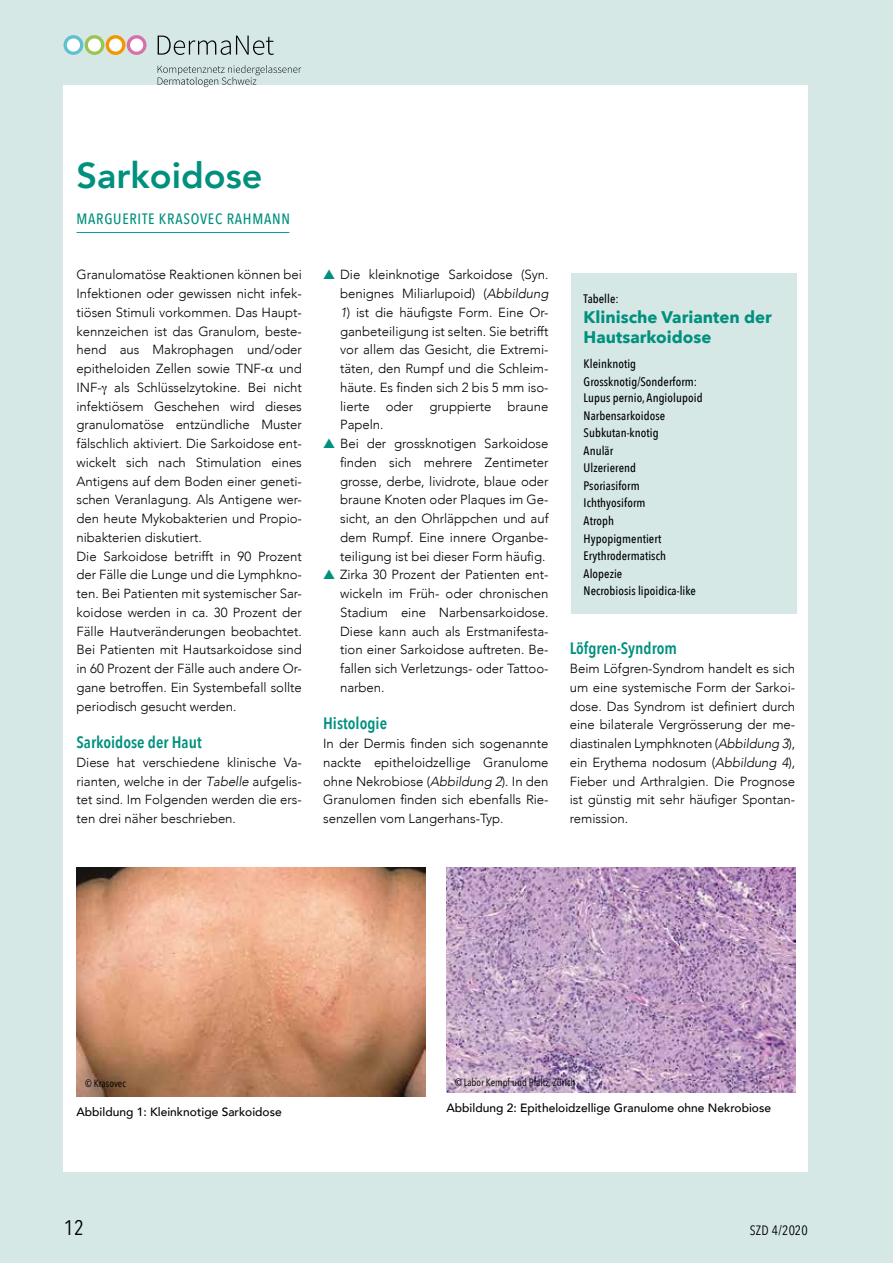
<style>
.page{position:relative;width:893px;height:1263px;background:#d5e8e6}
.page>*{position:absolute;margin:0;border:0;box-sizing:border-box;transform-origin:0 0}
.t1{font:800 36px "Avenir";color:#00907e}
.t2{font:21px "Avenir Next Condensed";color:#000}
.t3{font:700 16.8px/19.5px "Avenir Next";color:#00907e}
.t4{font:600 16.5px "Avenir Next Condensed";color:#00907e}
.t5{font:500 15px "Avenir Next Condensed";letter-spacing:.05em;color:#00907e}
.t6{font:13.5px "Avenir Next Condensed";letter-spacing:.02em;color:#000}
.t7{font:300 13.2px/18.8px "Avenir";letter-spacing:-.005em;color:#000;text-align:justify}
.t8{font:500 12.3px/17.5px "Avenir Next Condensed";letter-spacing:.005em;color:#000}
.t9{font:500 12px "Avenir";color:#000}
.t10{font:10.5px "Avenir Next Condensed";color:#000}
.s1{font-style:italic}
.s2{color:#00907e}
</style>
<div class="page">
<div style="left:64px;top:85px;width:744px;height:1086px;background:#fff"></div>
<hr style="left:77px;top:232px;width:212px;height:1px;background:#00a0af">
<svg style="left:127px;top:35px;width:20px;height:20px"></svg>
<div style="left:130px;top:38px;width:13px;height:14px;background:#fff;border-radius:50%"></div>
<svg style="left:64px;top:35px;width:19px;height:20px"></svg>
<div style="left:67px;top:38px;width:13px;height:14px;background:#fff;border-radius:50%"></div>
<svg style="left:106px;top:35px;width:19px;height:20px"></svg>
<div style="left:109px;top:38px;width:13px;height:14px;background:#fff;border-radius:50%"></div>
<svg style="left:85px;top:35px;width:19px;height:20px"></svg>
<div style="left:88px;top:38px;width:13px;height:14px;background:#fff;border-radius:50%"></div>
<svg style="left:158px;top:36px;width:116px;height:19px"></svg>
<svg style="left:158px;top:65px;width:143px;height:22px"></svg>
<div style="left:571px;top:273px;width:225px;height:341px;background:#d5e8e6"></div>
<img style="left:77px;top:867px;width:348px;height:229px">
<img style="left:446px;top:867px;width:349px;height:225px">
<h1 class="t1" style="left:77px;top:147px;width:187px">Sarkoidose</h1>
<p class="t5" style="left:77px;top:209px;width:215px">MARGUERITE KRASOVEC RAHMANN</p>
<p class="t7" style="left:77px;top:265px;width:227px;text-align:left">Granulomatöse Reaktionen können bei Infektionen oder gewissen nicht infek&shy;tiösen Stimuli vorkommen. Das Haupt&shy;kennzeichen ist das Granulom, beste&shy;hend aus Makrophagen und/oder epitheloiden Zellen sowie TNF- und INF- als Schlüsselzytokine. Bei nicht infektiösem Geschehen wird dieses granulomatöse entzündliche Muster fälschlich aktiviert. Die Sarkoidose ent&shy;wickelt sich nach Stimulation eines Antigens auf dem Boden einer geneti&shy;schen Veranlagung. Als Antigene wer&shy;den heute Mykobakterien und Propio&shy;nibakterien diskutiert.<br>Die Sarkoidose betrifft in 90 Prozent der Fälle die Lunge und die Lymphkno&shy;ten. Bei Patienten mit systemischer Sar&shy;koidose werden in ca. 30 Prozent der Fälle Hautveränderungen beobachtet.<br>Bei Patienten mit Hautsarkoidose sind in 60 Prozent der Fälle auch andere Or&shy;gane betroffen. Ein Systembefall sollte periodisch gesucht werden.</p>
<p class="t4" style="left:77px;top:728px;width:127px">Sarkoidose der Haut</p>
<p class="t7" style="left:77px;top:753px;width:227px">Diese hat verschiedene klinische Va&shy;rianten, welche in der <span class="s1">Tabelle</span> aufgelis&shy;tet sind. Im Folgenden werden die ers&shy;ten drei näher beschrieben.</p>
<p class="t7" style="left:323px;top:265px;width:227px;text-align:right"><span class="s2">▲</span> Die kleinknotige Sarkoidose (Syn. benignes Miliarlupoid) (<span class="s1">Abbildung</span></p>
<p class="t7" style="left:340px;top:303px;width:210px"><span class="s1">1</span>) ist die häufigste Form. Eine Or&shy;ganbeteiligung ist selten. Sie betrifft vor allem das Gesicht, die Extremi&shy;täten, den Rumpf und die Schleim&shy;häute. Es finden sich 2 bis 5 mm iso&shy;lierte oder gruppierte braune Papeln.</p>
<p class="t7" style="left:340px;top:434px;width:210px;text-indent:-17px"><span class="s2">▲</span> Bei der grossknotigen Sarkoidose finden sich mehrere Zentimeter grosse, derbe, lividrote, blaue oder braune Knoten oder Plaques im Ge&shy;sicht, an den Ohrläppchen und auf dem Rumpf. Eine innere Organbe&shy;teiligung ist bei dieser Form häufig.</p>
<p class="t7" style="left:340px;top:565px;width:210px;text-indent:-17px"><span class="s2">▲</span> Zirka 30 Prozent der Patienten ent&shy;wickeln im Früh- oder chronischen Stadium eine Narbensarkoidose.<br>Diese kann auch als Erstmanifesta&shy;tion einer Sarkoidose auftreten. Be&shy;fallen sich Verletzungs- oder Tattoo&shy;narben.</p>
<p class="t4" style="left:323px;top:709px;width:65px">Histologie</p>
<p class="t7" style="left:323px;top:734px;width:227px">In der Dermis finden sich sogenannte nackte epitheloidzellige Granulome ohne Nekrobiose (<span class="s1">Abbildung 2</span>). In den Granulomen finden sich ebenfalls Rie&shy;senzellen vom Langerhans-Typ.</p>
<p class="t8" style="left:584px;top:290px;width:37px">Tabelle:</p>
<p class="t3" style="left:584px;top:308px;width:190px">Klinische Varianten der<br>Hautsarkoidose</p>
<p class="t8" style="left:584px;top:355px;width:120px">Kleinknotig<br>Grossknotig/Sonderform:<br>Lupus pernio, Angiolupoid<br>Narbensarkoidose<br>Subkutan-knotig<br>Anulär<br>Ulzerierend<br>Psoriasiform<br>Ichthyosiform<br>Atroph<br>Hypopigmentiert<br>Erythrodermatisch<br>Alopezie<br>Necrobiosis lipoidica-like</p>
<p class="t4" style="left:570px;top:634px;width:109px">Löfgren-Syndrom</p>
<p class="t7" style="left:570px;top:659px;width:227px">Beim Löfgren-Syndrom handelt es sich um eine systemische Form der Sarkoi&shy;dose. Das Syndrom ist definiert durch eine bilaterale Vergrösserung der me&shy;diastinalen Lymphknoten (<span class="s1">Abbildung 3</span>), ein Erythema nodosum (<span class="s1">Abbildung 4</span>), Fieber und Arthralgien. Die Prognose ist günstig mit sehr häufiger Spontan&shy;remission.</p>
<p class="t10" style="left:85px;top:1074px;width:42px">© Krasovec</p>
<p class="t9" style="left:77px;top:1101px;width:207px">Abbildung 1: Kleinknotige Sarkoidose</p>
<p class="t10" style="left:455px;top:1074px;width:122px">© Labor Kempf und Pfaltz, Zürich</p>
<p class="t9" style="left:446px;top:1097px;width:326px">Abbildung 2: Epitheloidzellige Granulome ohne Nekrobiose</p>
<h2 class="t2" style="left:64px;top:1209px;width:22px">12</h2>
<p class="t6" style="left:750px;top:1218px;width:60px">SZD 4/2020</p>
</div>
